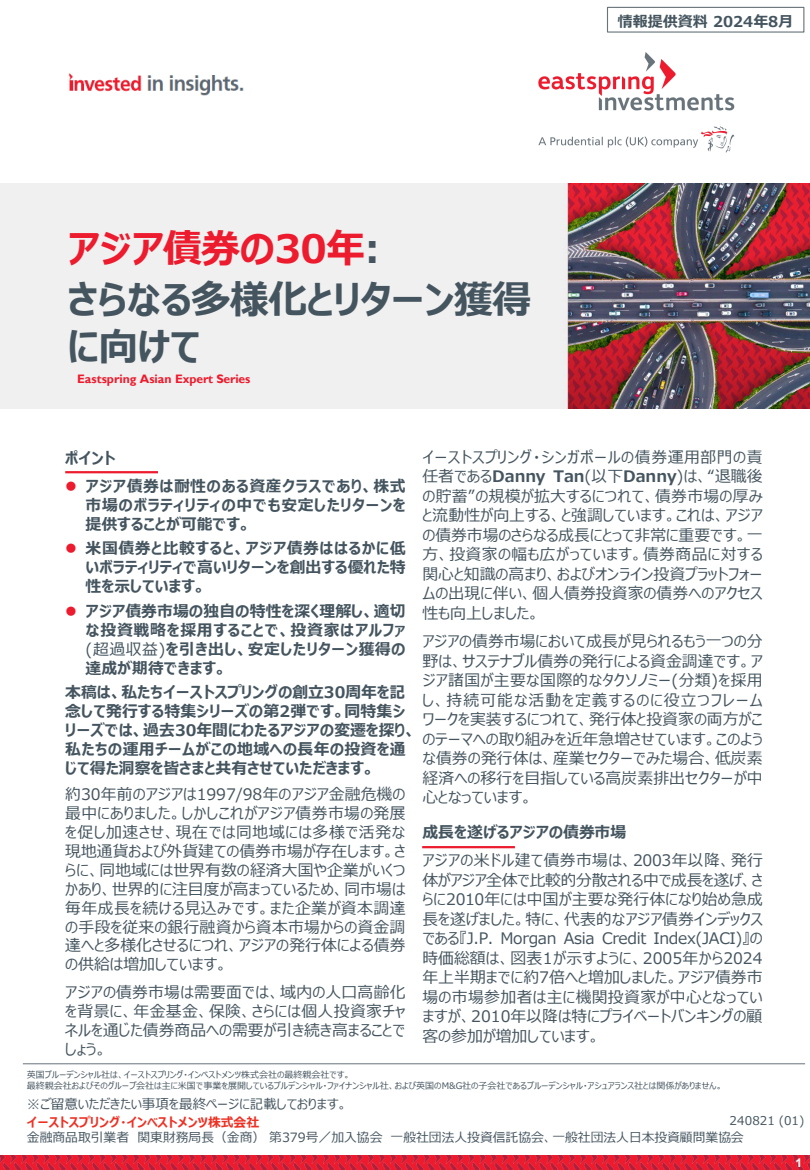
<style>
.page{position:relative;width:810px;height:1170px;background:#fff}
.page>*{position:absolute;margin:0;border:0;box-sizing:border-box;transform-origin:0 0}
.t1{font:700 39px/46.8px "Meiryo UI";letter-spacing:-.02em;color:#45555f}
.t2{font:700 39px "Meiryo UI";letter-spacing:-.02em;color:#ed1b2e}
.t3{font:15.9px/19.5px "Meiryo UI";color:#45555f;text-align:justify}
.t4{font:700 15.9px/18.9px "Meiryo UI";letter-spacing:.005em;color:#45555f;text-align:justify}
.t5{font:700 15px "Meiryo UI";color:#45555f}
.t6{font:13.5px "Meiryo UI";color:#45555f}
.t7{font:12.75px "Meiryo UI";color:#45555f}
.t8{font:700 12.75px "Meiryo UI";color:#ee3124}
.t9{font:700 12.3px "Gill Sans";letter-spacing:-.005em;color:#ed1b2d}
.t10{font:12px "Meiryo UI";letter-spacing:.005em;color:#45555f}
.t11{font:700 12px "Arial";color:#fff}
.t12{font:9px/10.8px "Meiryo UI";color:#45555f}
.s1{color:#45555f}
.s2{font-weight:700}
.s3{color:#ed1b2e}
.s4{font-weight:400}
</style>
<div class="page">
<img style="left:0;top:1155px;width:810px;height:15px">
<hr style="left:23px;top:1063px;width:782px;height:1px;background:#68737a">
<img style="left:68px;top:73px;width:176px;height:23px">
<img style="left:538px;top:52px;width:197px;height:101px">
<div style="left:607px;top:7px;width:197px;height:26px;border:1px solid #68737a"></div>
<img style="left:0;top:184px;width:810px;height:224px">
<hr style="left:65px;top:471px;width:93px;height:2px;background:#ed1c2e">
<hr style="left:422px;top:846px;width:93px;height:2px;background:#ed1c2e">
<p class="t2" style="left:68px;top:221px;width:314px">アジア債券の30年<span class="s1">:</span></p>
<p class="t1" style="left:68px;top:279px;width:465px">さらなる多様化とリターン獲得に向けて</p>
<p class="t9" style="left:77px;top:372px;width:175px">Eastspring Asian Expert Series</p>
<p class="t5" style="left:618px;top:11px;width:177px">情報提供資料 2024年8月</p>
<p class="t3" style="left:422px;top:448px;width:342px">イーストスプリング・シンガポールの債券運用部門の責任者である<span class="s2">Danny Tan</span>(以下<span class="s2">Danny</span>)は、“退職後の貯蓄”の規模が拡大するにつれて、債券市場の厚みと流動性が向上する、と強調しています。これは、アジアの債券市場のさらなる成長にとって非常に重要です。一方、投資家の幅も広がっています。債券商品に対する関心と知識の高まり、およびオンライン投資プラットフォームの出現に伴い、個人債券投資家の債券へのアクセス性も向上しました。</p>
<p class="t3" style="left:422px;top:632px;width:342px">アジアの債券市場において成長が見られるもう一つの分野は、サステナブル債券の発行による資金調達です。アジア諸国が主要な国際的なタクソノミー(分類)を採用し、持続可能な活動を定義するのに役立つフレームワークを実装するにつれて、発行体と投資家の両方がこのテーマへの取り組みを近年急増させています。このような債券の発行体は、産業セクターでみた場合、低炭素経済への移行を目指している高炭素排出セクターが中</p>
<p class="t4" style="left:65px;top:450px;width:52px">ポイント</p>
<p class="t4" style="left:86px;top:477px;width:322px;text-indent:-20px"><span class="s3">●</span> アジア債券は耐性のある資産クラスであり、株式市場のボラティリティの中でも安定したリターンを提供することが可能です。</p>
<p class="t4" style="left:86px;top:540px;width:322px;text-indent:-20px"><span class="s3">●</span> 米国債券と比較すると、アジア債券ははるかに低いボラティリティで高いリターンを創出する優れた特性を示しています。</p>
<p class="t4" style="left:86px;top:603px;width:322px;text-indent:-20px"><span class="s3">●</span> アジア債券市場の独自の特性を深く理解し、適切な投資戦略を採用することで、投資家はアルファ<span class="s4">(超過収益)</span>を引き出し、安定したリターン獲得の達成が期待できます。</p>
<p class="t4" style="left:65px;top:684px;width:352px;text-align:left">本稿は、私たちイーストスプリングの創立30周年を記念して発行する特集シリーズの第2弾です。同特集シリーズでは、過去30年間にわたるアジアの変遷を探り、私たちの運用チームがこの地域への長年の投資を通じて得た洞察を皆さまと共有させていただきます。</p>
<p class="t3" style="left:65px;top:786px;width:342px">約30年前のアジアは1997/98年のアジア金融危機の</p>
<p class="t3" style="left:422px;top:789px;width:112px">心となっています。</p>
<p class="t3" style="left:65px;top:805px;width:342px;line-height:18.9px">最中にありました。しかしこれがアジア債券市場の発展を促し加速させ、現在では同地域には多様で活発な現地通貨および外貨建ての債券市場が存在します。さらに、同地域には世界有数の経済大国や企業がいくつかあり、世界的に注目度が高まっているため、同市場は毎年成長を続ける見込みです。また企業が資本調達の手段を従来の銀行融資から資本市場からの資金調達へと多様化させるにつれ、アジアの発行体による債券の供給は増加しています。</p>
<p class="t3" style="left:65px;top:984px;width:342px;line-height:18.9px">アジアの債券市場は需要面では、域内の人口高齢化を背景に、年金基金、保険、さらには個人投資家チャネルを通じた債券商品への需要が引き続き高まることでしょう。</p>
<p class="t4" style="left:422px;top:823px;width:205px">成長を遂げるアジアの債券市場</p>
<p class="t3" style="left:422px;top:852px;width:342px">アジアの米ドル建て債券市場は、2003年以降、発行体がアジア全体で比較的分散される中で成長を遂げ、さらに2010年には中国が主要な発行体になり始め急成長を遂げました。特に、代表的なアジア債券インデックスである『J.P. Morgan Asia Credit Index(JACI)』の時価総額は、図表1が示すように、2005年から2024年上半期までに約7倍へと増加しました。アジア債券市場の市場参加者は主に機関投資家が中心となっていますが、2010年以降は特にプライベートバンキングの顧客の参加が増加しています。</p>
<p class="t12" style="left:27px;top:1070px;width:697px">英国プルーデンシャル社は、イーストスプリング・インベストメンツ株式会社の最終親会社です。<br>最終親会社およびそのグループ会社は主に米国で事業を展開しているプルデンシャル・ファイナンシャル社、および英国のM&amp;G社の子会社であるプルーデンシャル・アシュアランス社とは関係がありません。</p>
<p class="t6" style="left:27px;top:1095px;width:322px">※ご留意いただきたい事項を最終ページに記載しております。</p>
<p class="t10" style="left:730px;top:1112px;width:76px">240821 (01)</p>
<p class="t8" style="left:27px;top:1114px;width:234px">イーストスプリング・インベストメンツ株式会社</p>
<p class="t7" style="left:27px;top:1129px;width:718px">金融商品取引業者 関東財務局長（金商）第379号／加入協会 一般社団法人投資信託協会、一般社団法人日本投資顧問業協会</p>
<p class="t11" style="left:796px;top:1155px;width:8px">1</p>
</div>
